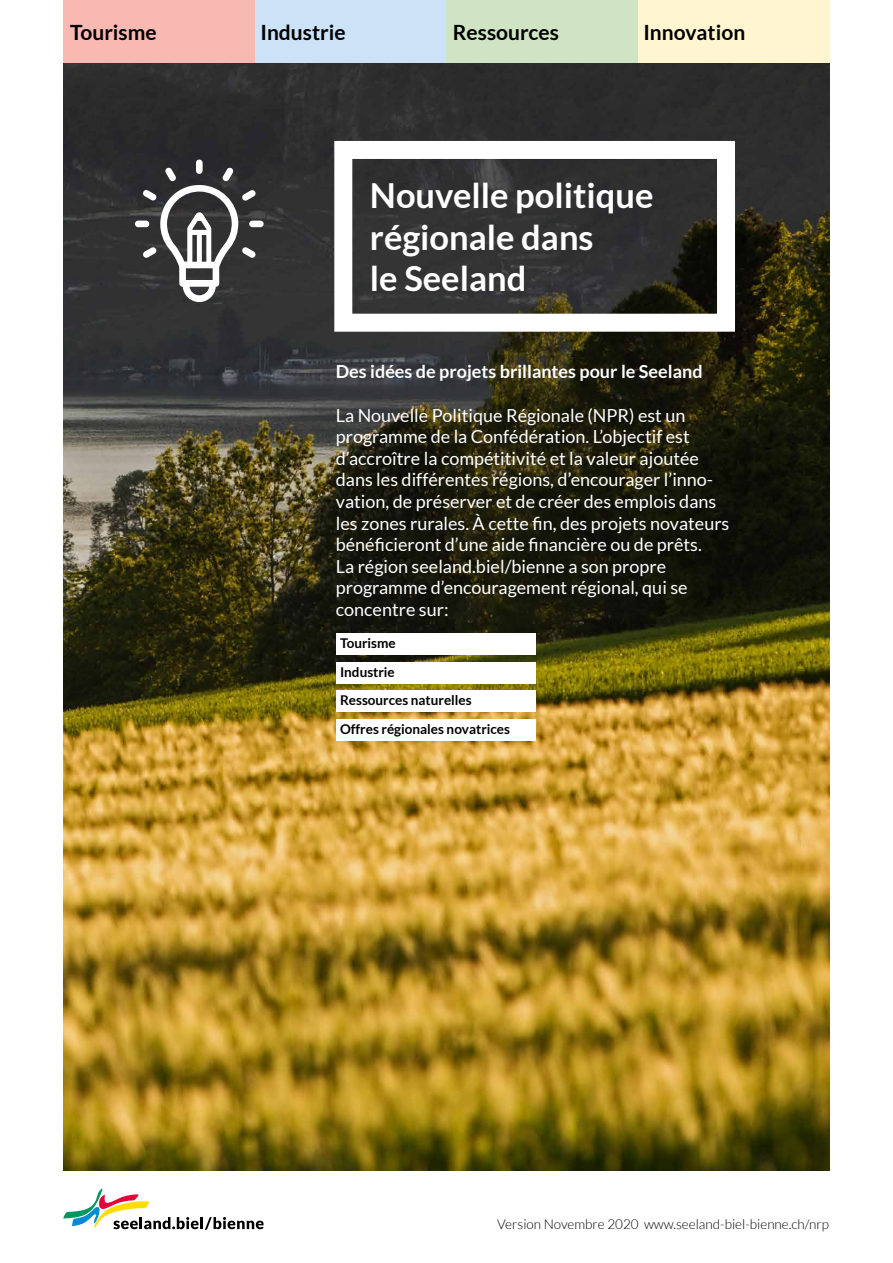
<style>
.page{position:relative;width:893px;height:1263px;background:#fff}
.page>*{position:absolute;margin:0;border:0;box-sizing:border-box;transform-origin:0 0}
.t1{font:700 34.5px/41.4px "Lato";color:#fff}
.t2{font:700 21px "Lato";color:#000}
.t3{font:18px/21.6px "Lato";color:#fff}
.t4{font:700 18px "Lato";color:#fff}
.t5{font:700 13.5px/28.5px "Lato";color:#000}
.t6{font:300 13.5px "Lato";color:#000}
</style>
<div class="page">
<div style="left:64px;top:0;width:191px;height:64px;background:#f7b9b2"></div>
<div style="left:255px;top:0;width:191px;height:64px;background:#cbe2f7"></div>
<div style="left:446px;top:0;width:192px;height:64px;background:#cfe4c3"></div>
<div style="left:638px;top:0;width:191px;height:64px;background:#fff6d1"></div>
<img style="left:64px;top:64px;width:765px;height:1106px">
<svg style="left:63px;top:1188px;width:201px;height:42px"></svg>
<div style="left:196px;top:160px;width:7px;height:14px;background:#fff;border-radius:3px"></div>
<div style="left:135px;top:221px;width:14px;height:6px;background:#fff;border-radius:3px"></div>
<div style="left:249px;top:221px;width:15px;height:6px;background:#fff;border-radius:3px"></div>
<svg style="left:143px;top:167px;width:113px;height:135px"></svg>
<div style="left:336px;top:634px;width:200px;height:21px;background:#fff"></div>
<div style="left:336px;top:662px;width:200px;height:21px;background:#fff"></div>
<div style="left:336px;top:691px;width:200px;height:21px;background:#fff"></div>
<div style="left:336px;top:719px;width:200px;height:21px;background:#fff"></div>
<p class="t2" style="left:70px;top:20px;width:88px">Tourisme</p>
<p class="t2" style="left:260px;top:20px;width:87px">Industrie</p>
<p class="t2" style="left:453px;top:20px;width:108px">Ressources</p>
<p class="t2" style="left:643px;top:20px;width:103px">Innovation</p>
<h1 class="t1" style="left:370px;top:175px;width:285px">Nouvelle politique régionale dans<br>le Seeland</h1>
<p class="t4" style="left:336px;top:362px;width:368px">Des idées de projets brillantes pour le Seeland</p>
<p class="t3" style="left:336px;top:404px;width:395px">La Nouvelle Politique Régionale (NPR) est un programme de la Confédération. L’objectif est d’accroître la compétitivité et la valeur ajoutée dans les différentes régions, d’encourager l’inno&shy;vation, de préserver et de créer des emplois dans les zones rurales. À cette fin, des projets novateurs bénéficieront d’une aide financière ou de prêts.<br>La région seeland.biel/bienne a son propre programme d’encouragement régional, qui se concentre sur:</p>
<p class="t5" style="left:340px;top:629px;width:171px">Tourisme<br>Industrie<br>Ressources naturelles<br>Offres régionales novatrices</p>
<p class="t6" style="left:497px;top:1217px;width:333px">Version Novembre 2020 www.seeland-biel-bienne.ch/nrp</p>
</div>
